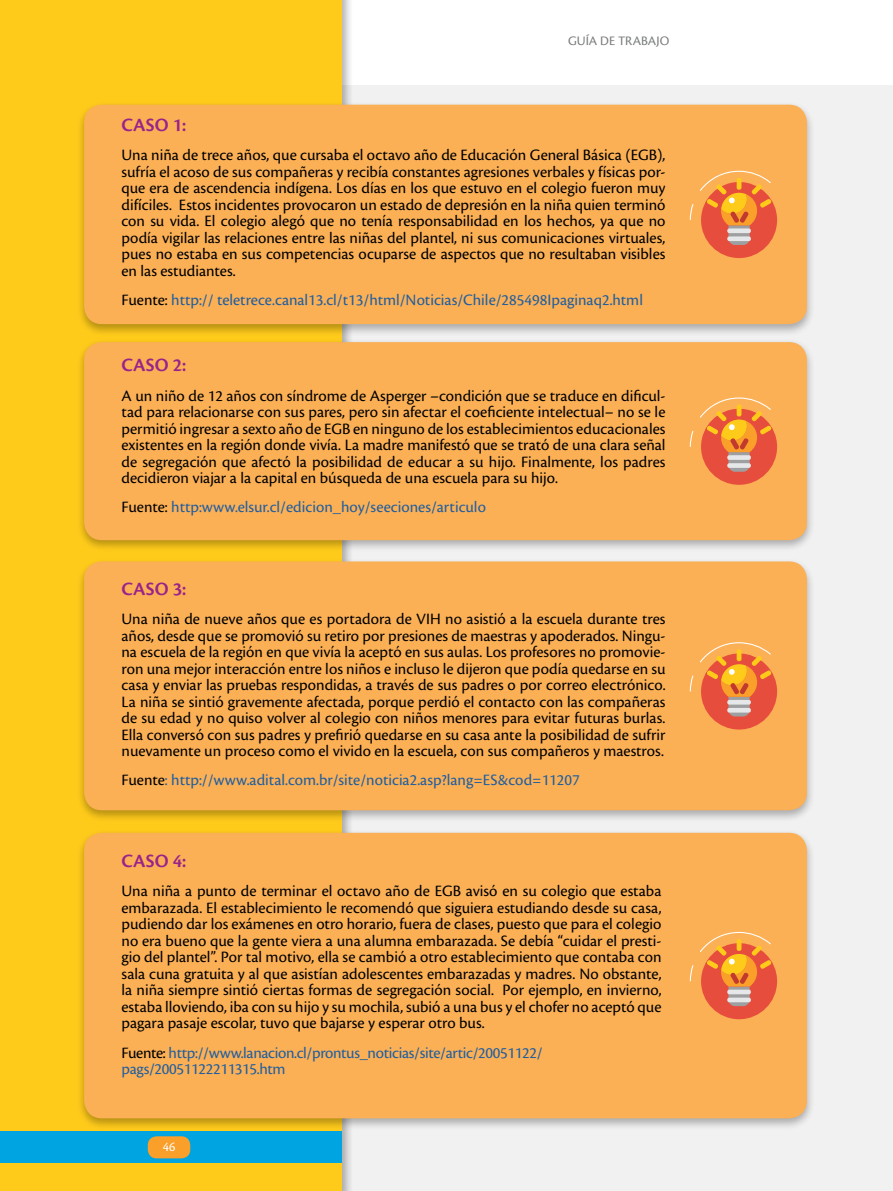
<style>
.page{position:relative;width:893px;height:1191px;background:#fff}
.page>*{position:absolute;margin:0;border:0;box-sizing:border-box;transform-origin:0 0}
.t1{font:600 19.5px "Cronos Pro";letter-spacing:.01em;color:#9a2389}
.t2{font:16.5px/16.5px "Cronos Pro";color:#000;text-align:justify}
.t3{font:16.5px/16.5px "Cronos Pro";letter-spacing:-.005em;color:#215e9e}
.t4{font:13.5px "Cronos Pro";color:#797c7d}
.t5{font:13.5px "Cronos Pro";color:#fff}
.s1{color:#000}
</style>
<div class="page">
<div style="left:318px;top:85px;width:575px;height:1106px;background:#f1f1f2"></div>
<div style="left:0;top:0;width:342px;height:1191px;background:#ffcb1b"></div>
<div style="left:0;top:1131px;width:342px;height:31px;background:#00a4e0"></div>
<div style="left:148px;top:1136px;width:42px;height:22px;background:#f99f2a;border-radius:9px"></div>
<div style="left:76px;top:101px;width:739px;height:235px;background:#000;opacity:.3"></div>
<div style="left:84px;top:105px;width:723px;height:219px;background:#fbb056;border-radius:18px"></div>
<div style="left:76px;top:338px;width:739px;height:215px;background:#000;opacity:.3"></div>
<div style="left:84px;top:342px;width:723px;height:198px;background:#fbb056;border-radius:18px"></div>
<div style="left:76px;top:557px;width:739px;height:266px;background:#000;opacity:.3"></div>
<div style="left:84px;top:561px;width:723px;height:249px;background:#fbb056;border-radius:18px"></div>
<div style="left:76px;top:829px;width:739px;height:302px;background:#000;opacity:.3"></div>
<div style="left:84px;top:833px;width:723px;height:285px;background:#fbb056;border-radius:18px"></div>
<svg style="left:690px;top:204px;width:3px;height:16px"></svg>
<div style="left:701px;top:182px;width:76px;height:76px;background:#e74d3d;border-radius:50%"></div>
<svg style="left:700px;top:171px;width:71px;height:74px"></svg>
<svg style="left:690px;top:431px;width:3px;height:16px"></svg>
<div style="left:701px;top:409px;width:76px;height:76px;background:#e74d3d;border-radius:50%"></div>
<svg style="left:700px;top:397px;width:71px;height:75px"></svg>
<svg style="left:690px;top:675px;width:3px;height:16px"></svg>
<div style="left:701px;top:653px;width:76px;height:76px;background:#e74d3d;border-radius:50%"></div>
<svg style="left:700px;top:642px;width:71px;height:74px"></svg>
<svg style="left:690px;top:965px;width:3px;height:16px"></svg>
<div style="left:701px;top:943px;width:76px;height:76px;background:#e74d3d;border-radius:50%"></div>
<svg style="left:700px;top:932px;width:71px;height:74px"></svg>
<p class="t4" style="left:568px;top:33px;width:103px">GUÍA DE TRABAJO</p>
<p class="t1" style="left:122px;top:114px;width:66px">CASO 1:</p>
<p class="t2" style="left:122px;top:147px;width:546px">Una niña de trece años, que cursaba el octavo año de Educación General Básica (EGB), sufría el acoso de sus compañeras y recibía constantes agresiones verbales y físicas por&shy;que era de ascendencia indígena. Los días en los que estuvo en el colegio fueron muy difíciles. Estos incidentes provocaron un estado de depresión en la niña quien terminó con su vida. El colegio alegó que no tenía responsabilidad en los hechos, ya que no podía vigilar las relaciones entre las niñas del plantel, ni sus comunicaciones virtuales, pues no estaba en sus competencias ocuparse de aspectos que no resultaban visibles en las estudiantes.</p>
<p class="t3" style="left:122px;top:292px;width:523px"><span class="s1">Fuente:</span> http:// teletrece.canal13.cl/t13/html/Noticias/Chile/285498Ipaginaq2.html</p>
<p class="t1" style="left:122px;top:354px;width:66px">CASO 2:</p>
<p class="t2" style="left:122px;top:387px;width:546px">A un niño de 12 años con síndrome de Asperger –condición que se traduce en dificul&shy;tad para relacionarse con sus pares, pero sin afectar el coeficiente intelectual– no se le permitió ingresar a sexto año de EGB en ninguno de los establecimientos educacionales existentes en la región donde vivía. La madre manifestó que se trató de una clara señal de segregación que afectó la posibilidad de educar a su hijo. Finalmente, los padres decidieron viajar a la capital en búsqueda de una escuela para su hijo.</p>
<p class="t3" style="left:122px;top:499px;width:366px"><span class="s1">Fuente:</span> http:www.elsur.cl/edicion_hoy/seeciones/articulo</p>
<p class="t1" style="left:122px;top:577px;width:66px">CASO 3:</p>
<p class="t2" style="left:122px;top:610px;width:546px">Una niña de nueve años que es portadora de VIH no asistió a la escuela durante tres años, desde que se promovió su retiro por presiones de maestras y apoderados. Ningu&shy;na escuela de la región en que vivía la aceptó en sus aulas. Los profesores no promovie&shy;ron una mejor interacción entre los niños e incluso le dijeron que podía quedarse en su casa y enviar las pruebas respondidas, a través de sus padres o por correo electrónico.<br>La niña se sintió gravemente afectada, porque perdió el contacto con las compañeras de su edad y no quiso volver al colegio con niños menores para evitar futuras burlas.<br>Ella conversó con sus padres y prefirió quedarse en su casa ante la posibilidad de sufrir nuevamente un proceso como el vivido en la escuela, con sus compañeros y maestros.</p>
<p class="t3" style="left:122px;top:772px;width:460px"><span class="s1">Fuente</span>: http://www.adital.com.br/site/noticia2.asp?lang=ES&amp;cod=11207</p>
<p class="t1" style="left:122px;top:849px;width:66px">CASO 4:</p>
<p class="t2" style="left:122px;top:883px;width:542px">Una niña a punto de terminar el octavo año de EGB avisó en su colegio que estaba embarazada. El establecimiento le recomendó que siguiera estudiando desde su casa, pudiendo dar los exámenes en otro horario, fuera de clases, puesto que para el colegio no era bueno que la gente viera a una alumna embarazada. Se debía “cuidar el presti&shy;gio del plantel”. Por tal motivo, ella se cambió a otro establecimiento que contaba con sala cuna gratuita y al que asistían adolescentes embarazadas y madres. No obstante, la niña siempre sintió ciertas formas de segregación social. Por ejemplo, en invierno, estaba lloviendo, iba con su hijo y su mochila, subió a una bus y el chofer no aceptó que pagara pasaje escolar, tuvo que bajarse y esperar otro bus.</p>
<p class="t3" style="left:122px;top:1044px;width:422px"><span class="s1">Fuente:</span> http://www.lanacion.cl/prontus_noticias/site/artic/20051122/ pags/20051122211315.htm</p>
<p class="t5" style="left:163px;top:1139px;width:14px">46</p>
</div>
